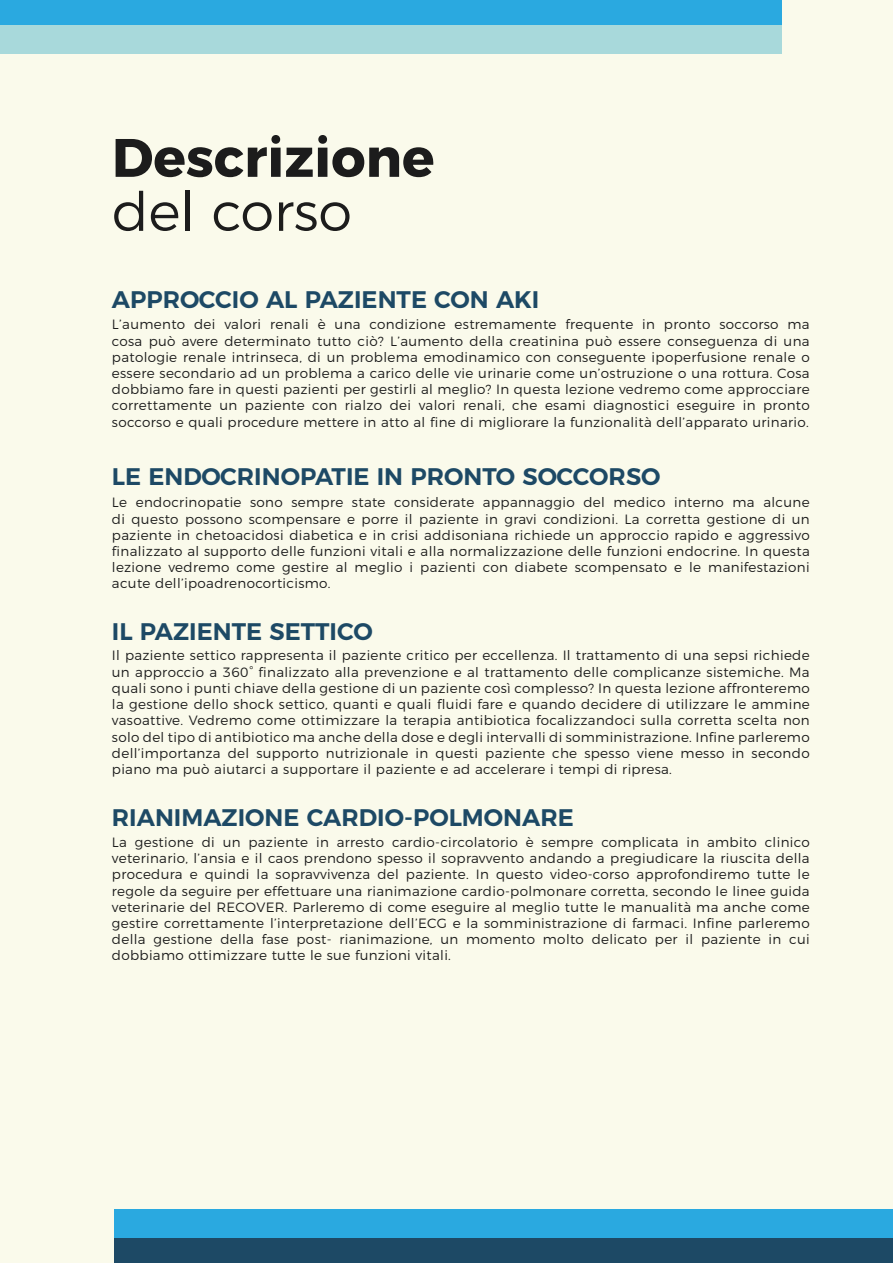
<style>
.page{position:relative;width:893px;height:1263px;background:#fafaeb}
.page>*{position:absolute;margin:0;border:0;box-sizing:border-box;transform-origin:0 0}
.t1{font:700 54px "Montserrat";color:#1c1c1c}
.t2{font:300 54px "Montserrat";color:#1c1c1c}
.t3{font:600 24px "Montserrat";color:#1d4965}
.t4{font:300 13.5px/16.2px "Montserrat";letter-spacing:.025em;color:#1c1c1c;text-align:justify}
</style>
<div class="page">
<div style="left:0;top:0;width:781px;height:26px;background:#2aa9e0"></div>
<div style="left:114px;top:1237px;width:779px;height:26px;background:#1d4965"></div>
<div style="left:0;top:26px;width:781px;height:28px;background:#a8d9db"></div>
<div style="left:114px;top:1209px;width:779px;height:28px;background:#2aa9e0"></div>
<p class="t1" style="left:112px;top:113px;width:324px">Descrizione</p>
<p class="t2" style="left:112px;top:169px;width:241px">del corso</p>
<p class="t3" style="left:112px;top:280px;width:429px">APPROCCIO AL PAZIENTE CON AKI</p>
<p class="t4" style="left:112px;top:315px;width:699px">L’aumento dei valori renali è una condizione estremamente frequente in pronto soccorso ma cosa può avere determinato tutto ciò? L’aumento della creatinina può essere conseguenza di una patologie renale intrinseca, di un problema emodinamico con conseguente ipoperfusione renale o essere secondario ad un problema a carico delle vie urinarie come un’ostruzione o una rottura. Cosa dobbiamo fare in questi pazienti per gestirli al meglio? In questa lezione vedremo come approcciare correttamente un paziente con rialzo dei valori renali, che esami diagnostici eseguire in pronto soccorso e quali procedure mettere in atto al fine di migliorare la funzionalità dell’apparato urinario.</p>
<p class="t3" style="left:112px;top:457px;width:550px">LE ENDOCRINOPATIE IN PRONTO SOCCORSO</p>
<p class="t4" style="left:112px;top:493px;width:699px">Le endocrinopatie sono sempre state considerate appannaggio del medico interno ma alcune di questo possono scompensare e porre il paziente in gravi condizioni. La corretta gestione di un paziente in chetoacidosi diabetica e in crisi addisoniana richiede un approccio rapido e aggressivo finalizzato al supporto delle funzioni vitali e alla normalizzazione delle funzioni endocrine. In questa lezione vedremo come gestire al meglio i pazienti con diabete scompensato e le manifestazioni acute dell’ipoadrenocorticismo.</p>
<p class="t3" style="left:112px;top:612px;width:262px">IL PAZIENTE SETTICO</p>
<p class="t4" style="left:112px;top:646px;width:699px">Il paziente settico rappresenta il paziente critico per eccellenza. Il trattamento di una sepsi richiede un approccio a 360° finalizzato alla prevenzione e al trattamento delle complicanze sistemiche. Ma quali sono i punti chiave della gestione di un paziente così complesso? In questa lezione affronteremo la gestione dello shock settico, quanti e quali fluidi fare e quando decidere di utilizzare le ammine vasoattive. Vedremo come ottimizzare la terapia antibiotica focalizzandoci sulla corretta scelta non solo del tipo di antibiotico ma anche della dose e degli intervalli di somministrazione. Infine parleremo</p>
<p class="t4" style="left:112px;top:744px;width:699px">dell’importanza del supporto nutrizionale in questi paziente che spesso viene messo in secondo piano ma può aiutarci a supportare il paziente e ad accelerare i tempi di ripresa.</p>
<p class="t3" style="left:112px;top:798px;width:463px">RIANIMAZIONE CARDIO-POLMONARE</p>
<p class="t4" style="left:112px;top:833px;width:699px">La gestione di un paziente in arresto cardio-circolatorio è sempre complicata in ambito clinico veterinario, l’ansia e il caos prendono spesso il sopravvento andando a pregiudicare la riuscita della procedura e quindi la sopravvivenza del paziente. In questo video-corso approfondiremo tutte le regole da seguire per effettuare una rianimazione cardio-polmonare corretta, secondo le linee guida veterinarie del RECOVER. Parleremo di come eseguire al meglio tutte le manualità ma anche come gestire correttamente l’interpretazione dell’ECG e la somministrazione di farmaci. Infine parleremo della gestione della fase post- rianimazione, un momento molto delicato per il paziente in cui dobbiamo ottimizzare tutte le sue funzioni vitali.</p>
</div>
